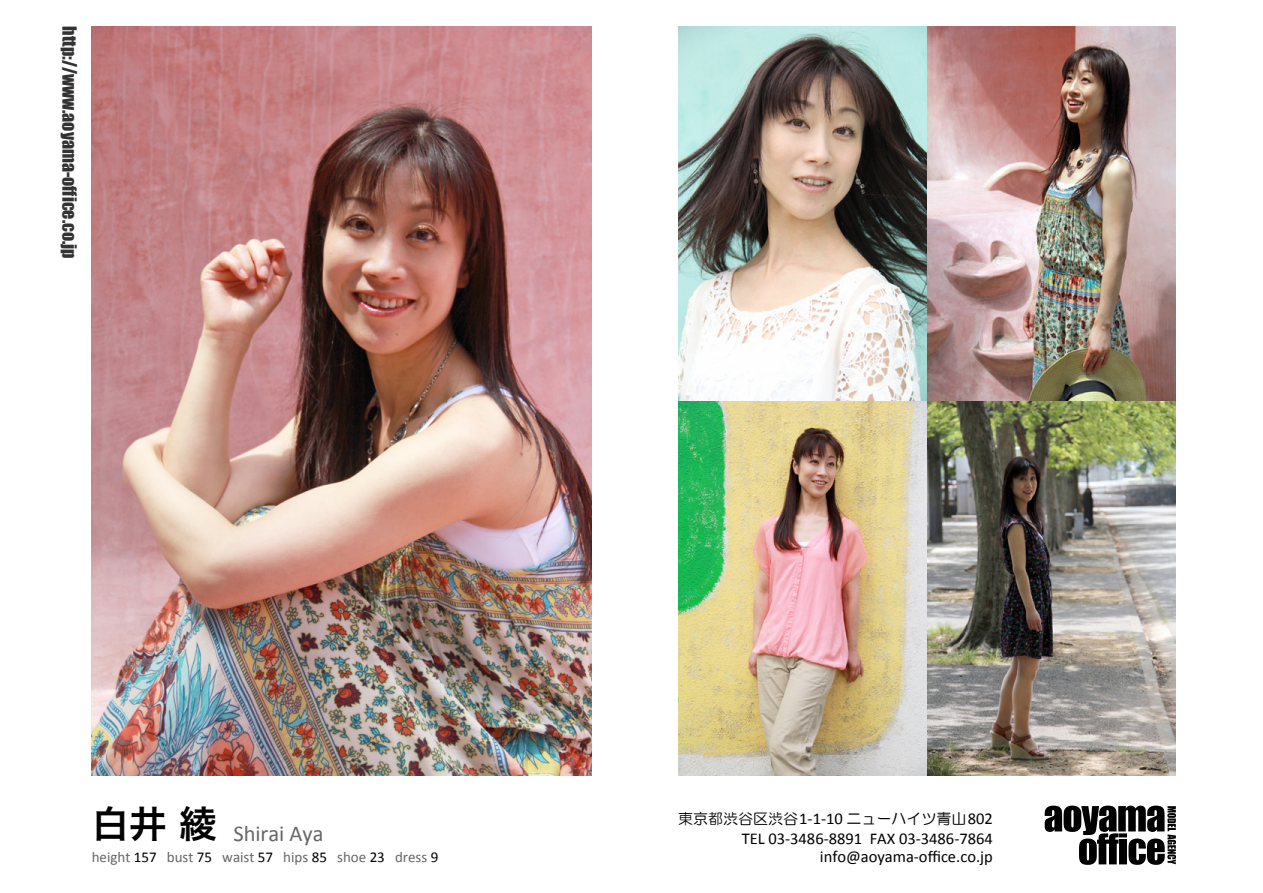
<style>
.page{position:relative;width:1263px;height:893px;background:#fff}
.page>*{position:absolute;margin:0;border:0;box-sizing:border-box;transform-origin:0 0}
.t1{font:22.5px "Calibri";color:#666}
.t2{font:18px "Impact";color:#333}
.t3{font:16.5px/18px "Calibri";color:#000;text-align:right}
.t4{font:15px "Calibri";color:#666}
.t5{font:15px "HG Maru Gothic MPRO";color:#000}
.s1{font-family:"Hira Kaku Pro W6";font-size:37.5px;color:#000}
.s2{color:#000}
.s3{font-family:"Calibri";font-size:16.5px}
</style>
<div class="page">
<svg style="left:1045px;top:806px;width:131px;height:59px"></svg>
<img style="left:678px;top:26px;width:498px;height:750px">
<img style="left:92px;top:26px;width:500px;height:750px">
<p class="t2" style="left:84px;top:26px;width:234px;rotate:90deg">http://www.aoyama-office.co.jp</p>
<h1 class="t1" style="left:92px;top:820px;width:233px"><span class="s1">白井 綾</span> Shirai Aya</h1>
<p class="t4" style="left:92px;top:848px;width:348px">height <span class="s2">157</span> bust <span class="s2">75</span> waist <span class="s2">57</span> hips <span class="s2">85</span> shoe <span class="s2">23</span> dress <span class="s2">9</span></p>
<p class="t5" style="left:678px;top:811px;width:316px">東京都渋谷区渋谷<span class="s3">1-1-10</span> ニューハイツ青山<span class="s3">802</span></p>
<p class="t3" style="left:742px;top:829px;width:253px">TEL 03-3486-8891 FAX 03-3486-7864 info@aoyama-office.co.jp</p>
</div>
